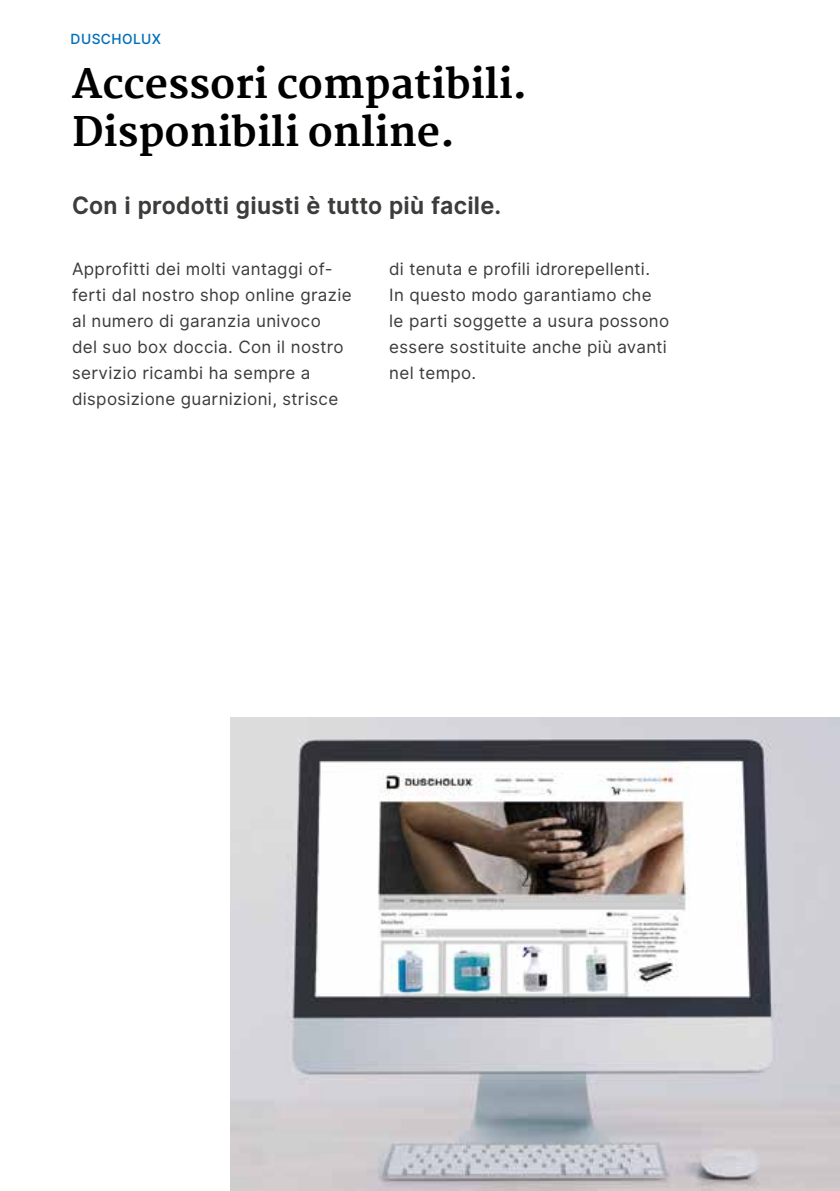
<style>
.page{position:relative;width:840px;height:1191px;background:#fff}
.page>*{position:absolute;margin:0;border:0;box-sizing:border-box;transform-origin:0 0}
.t1{font:800 40px/48px "Martel";color:#000}
.t2{font:700 24px "Inter UI";letter-spacing:.005em;color:#3c3c3b}
.t3{font:17px/26px "Inter UI";letter-spacing:.02em;color:#3c3c3b}
.t4{font:500 14px "Inter UI";letter-spacing:.03em;color:#006fb9}
</style>
<div class="page">
<img style="left:230px;top:717px;width:609px;height:474px">
<p class="t4" style="left:71px;top:29px;width:92px">DUSCHOLUX</p>
<h1 class="t1" style="left:72px;top:61px;width:456px">Accessori compatibili.<br>Disponibili online.</h1>
<h2 class="t2" style="left:72px;top:189px;width:430px">Con i prodotti giusti è tutto più facile.</h2>
<p class="t3" style="left:72px;top:256px;width:281px">Approfitti dei molti vantaggi of&shy;ferti dal nostro shop online grazie al numero di garanzia univoco<br>del suo box doccia. Con il nostro servizio ricambi ha sempre a disposizione guarnizioni, strisce</p>
<p class="t3" style="left:389px;top:256px;width:281px">di tenuta e profili idrorepellenti.<br>In questo modo garantiamo che le parti soggette a usura possono essere sostituite anche più avanti nel tempo.</p>
</div>
